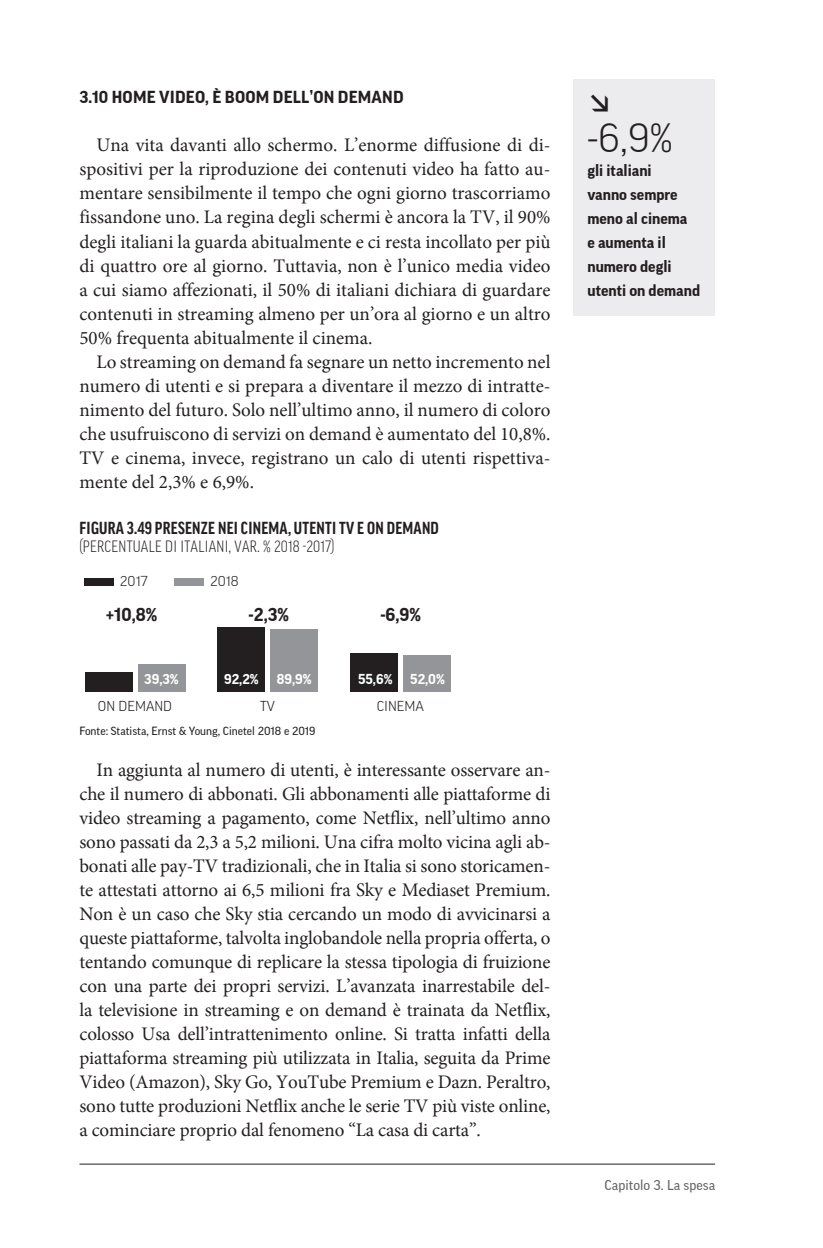
<style>
.page{position:relative;width:823px;height:1248px;background:#fff}
.page>*{position:absolute;margin:0;border:0;box-sizing:border-box;transform-origin:0 0}
.t1{font:300 40px "Good Pro";color:#231f20}
.t2{font:700 24px "DIN Pro";color:#231f20}
.t3{font:19px/24px "Minion Pro";color:#231f20;text-align:justify}
.t4{font:700 18.4px "Good Pro";color:#231f20}
.t5{font:700 condensed 17px "Good Pro";letter-spacing:.015em;color:#231f20}
.t6{font:700 17px "Good Pro";letter-spacing:.01em;color:#231f20}
.t7{font:700 16px/24px "Good Pro";color:#231f20}
.t8{font:300 condensed 16px "Good Pro";letter-spacing:.015em;color:#231f20}
.t9{font:700 14px "Good Pro";color:#fff}
.t10{font:300 14px "Good Pro";color:#231f20}
.t11{font:14px "Good Pro";color:#636366}
.t12{font:11.6px "Good Pro";color:#231f20}
</style>
<div class="page">
<hr style="left:79px;top:1163px;width:635px;height:1px;background:#231f20">
<div style="left:138px;top:664px;width:47px;height:27px;background:#939598"></div>
<div style="left:270px;top:628px;width:48px;height:63px;background:#939598"></div>
<div style="left:403px;top:655px;width:47px;height:36px;background:#939598"></div>
<div style="left:85px;top:671px;width:47px;height:20px;background:#231f20"></div>
<div style="left:217px;top:627px;width:48px;height:64px;background:#231f20"></div>
<div style="left:350px;top:652px;width:47px;height:39px;background:#231f20"></div>
<div style="left:174px;top:578px;width:30px;height:7px;background:#939598"></div>
<div style="left:84px;top:578px;width:30px;height:7px;background:#231f20"></div>
<div style="left:573px;top:79px;width:141px;height:237px;background:#ececee"></div>
<p class="t6" style="left:79px;top:88px;width:325px">3.10 HOME VIDEO, È BOOM DELL’ON DEMAND</p>
<p class="t3" style="left:79px;top:133px;width:472px;text-indent:17px">Una vita davanti allo schermo. L’enorme diffusione di di&shy;spositivi per la riproduzione dei contenuti video ha fatto au&shy;mentare sensibilmente il tempo che ogni giorno trascorriamo fissandone uno. La regina degli schermi è ancora la TV, il 90% degli italiani la guarda abitualmente e ci resta incollato per più di quattro ore al giorno. Tuttavia, non è l’unico media video a cui siamo affezionati, il 50% di italiani dichiara di guardare contenuti in streaming almeno per un’ora al giorno e un altro 50% frequenta abitualmente il cinema.</p>
<p class="t3" style="left:79px;top:349px;width:472px;text-indent:17px">Lo streaming on demand fa segnare un netto incremento nel numero di utenti e si prepara a diventare il mezzo di intratte&shy;nimento del futuro. Solo nell’ultimo anno, il numero di coloro che usufruiscono di servizi on demand è aumentato del 10,8%.<br>TV e cinema, invece, registrano un calo di utenti rispettiva&shy;mente del 2,3% e 6,9%.</p>
<p class="t5" style="left:79px;top:518px;width:361px">FIGURA 3.49 PRESENZE NEI CINEMA, UTENTI TV E ON DEMAND</p>
<p class="t8" style="left:79px;top:537px;width:256px">(PERCENTUALE DI ITALIANI, VAR. % 2018 -2017)</p>
<p class="t10" style="left:120px;top:573px;width:29px">2017</p>
<p class="t10" style="left:210px;top:573px;width:30px">2018</p>
<p class="t4" style="left:106px;top:603px;width:53px">+10,8%</p>
<p class="t4" style="left:248px;top:603px;width:42px">-2,3%</p>
<p class="t4" style="left:380px;top:603px;width:42px">-6,9%</p>
<p class="t9" style="left:144px;top:671px;width:36px">39,3%</p>
<p class="t9" style="left:224px;top:671px;width:36px">92,2%</p>
<p class="t9" style="left:277px;top:671px;width:36px">89,9%</p>
<p class="t9" style="left:358px;top:671px;width:36px">55,6%</p>
<p class="t9" style="left:410px;top:671px;width:36px">52,0%</p>
<p class="t10" style="left:98px;top:698px;width:76px">ON DEMAND</p>
<p class="t10" style="left:260px;top:698px;width:16px">TV</p>
<p class="t10" style="left:376px;top:698px;width:49px">CINEMA</p>
<p class="t12" style="left:79px;top:724px;width:237px">Fonte: Statista, Ernst &amp; Young, Cinetel 2018 e 2019</p>
<p class="t3" style="left:79px;top:757px;width:472px;text-indent:17px">In aggiunta al numero di utenti, è interessante osservare an&shy;che il numero di abbonati. Gli abbonamenti alle piattaforme di video streaming a pagamento, come Netflix, nell’ultimo anno sono passati da 2,3 a 5,2 milioni. Una cifra molto vicina agli ab&shy;bonati alle pay-TV tradizionali, che in Italia si sono storicamen&shy;te attestati attorno ai 6,5 milioni fra Sky e Mediaset Premium.<br>Non è un caso che Sky stia cercando un modo di avvicinarsi a queste piattaforme, talvolta inglobandole nella propria offerta, o tentando comunque di replicare la stessa tipologia di fruizione con una parte dei propri servizi. L’avanzata inarrestabile del&shy;la televisione in streaming e on demand è trainata da Netflix, colosso Usa dell’intrattenimento online. Si tratta infatti della piattaforma streaming più utilizzata in Italia, seguita da Prime Video (Amazon), Sky Go, YouTube Premium e Dazn. Peraltro, sono tutte produzioni Netflix anche le serie TV più viste online, a cominciare proprio dal fenomeno “La casa di carta”.</p>
<p class="t2" style="left:587px;top:85px;width:26px">↘</p>
<h1 class="t1" style="left:587px;top:115px;width:87px">-6,9%</h1>
<p class="t7" style="left:587px;top:158px;width:114px">gli italiani<br>vanno sempre meno al cinema<br>e aumenta il numero degli utenti on demand</p>
<p class="t11" style="left:604px;top:1176px;width:112px">Capitolo 3. La spesa</p>
</div>
